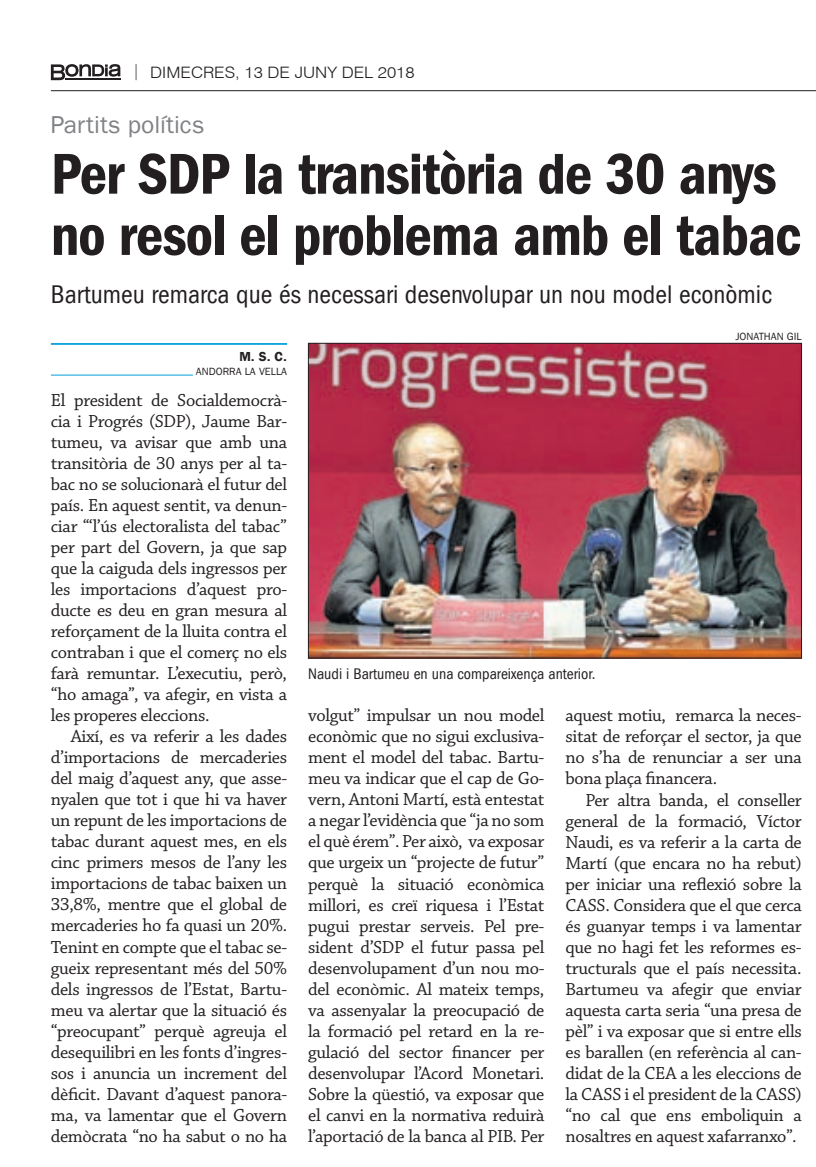
<style>
.page{position:relative;width:816px;height:1167px;background:#fff}
.page>*{position:absolute;margin:0;border:0;box-sizing:border-box;transform-origin:0 0}
.t1{font:600 condensed 59.5px/61.2px "Franklin Gothic LT";letter-spacing:-.015em;color:#231f20}
.t2{font:condensed 26.25px "Franklin Gothic LT";color:#231f20}
.t3{font:24.5px "Franklin Gothic LT";color:#808285}
.t4{font:18.38px/21px "Chaparral Pro";letter-spacing:-.02em;color:#231f20;text-align:justify}
.t5{font:condensed 15.75px "Franklin Gothic LT";color:#231f20}
.t6{font:300 15.75px "Swiss 721 BT";color:#231f20;scale:1.1 1}
.t7{font:600 13.12px "Franklin Gothic LT";color:#231f20}
.t8{font:10.5px "Franklin Gothic LT";color:#231f20}
</style>
<div class="page">
<hr style="left:51px;top:90px;width:765px;height:1px;background:#231f20">
<svg style="left:135px;top:64px;width:2px;height:16px"></svg>
<svg style="left:51px;top:64px;width:69px;height:16px"></svg>
<img style="left:310px;top:345px;width:489px;height:311px">
<div style="left:308px;top:343px;width:493px;height:315px;border:1px solid #231f20"></div>
<hr style="left:51px;top:343px;width:236px;height:2px;background:#009fda">
<hr style="left:51px;top:374px;width:142px;height:1px;background:#009fda">
<p class="t6" style="left:150px;top:63px;width:242px">DIMECRES, 13 DE JUNY DEL 2018</p>
<h3 class="t3" style="left:51px;top:110px;width:155px">PARTITS POLÍTICS</h3>
<h1 class="t1" style="left:51px;top:143px;width:752px">Per SDP la transitòria de 30 anys no resol el problema amb el tabac</h1>
<h2 class="t2" style="left:51px;top:279px;width:722px">Bartumeu remarca que és necessari desenvolupar un nou model econòmic</h2>
<p class="t7" style="left:239px;top:348px;width:49px">M. S. C.</p>
<p class="t8" style="left:196px;top:365px;width:93px">ANDORRA LA VELLA</p>
<p class="t4" style="left:51px;top:390px;width:238px">El president de Socialdemocrà&shy;cia i Progrés (SDP), Jaume Bar&shy;tumeu, va avisar que amb una transitòria de 30 anys per al ta&shy;bac no se solucionarà el futur del país. En aquest sentit, va denun&shy;ciar “‘l’ús electoralista del tabac” per part del Govern, ja que sap que la caiguda dels ingressos per les importacions d’aquest pro&shy;ducte es deu en gran mesura al reforçament de la lluita contra el contraban i que el comerç no els farà remuntar. L’executiu, però, “ho amaga”, va afegir, en vista a les properes eleccions.</p>
<p class="t4" style="left:51px;top:726px;width:238px;text-indent:20px">Així, es va referir a les dades d’importacions de mercaderies del maig d’aquest any, que asse&shy;nyalen que tot i que hi va haver un repunt de les importacions de tabac durant aquest mes, en els cinc primers mesos de l’any les importacions de tabac baixen un 33,8%, mentre que el global de mercaderies ho fa quasi un 20%.<br>Tenint en compte que el tabac se&shy;gueix representant més del 50% dels ingressos de l’Estat, Bartu&shy;meu va alertar que la situació és “preocupant” perquè agreuja el desequilibri en les fonts d’ingres&shy;sos i anuncia un increment del dèficit. Davant d’aquest panora&shy;ma, va lamentar que el Govern demòcrata “no ha sabut o no ha</p>
<p class="t5" style="left:308px;top:665px;width:289px">Naudi i Bartumeu en una compareixença anterior.</p>
<p class="t8" style="left:735px;top:330px;width:68px">JONATHAN GIL</p>
<p class="t4" style="left:308px;top:705px;width:238px">volgut” impulsar un nou model econòmic que no sigui exclusiva&shy;ment el model del tabac. Bartu&shy;meu va indicar que el cap de Go&shy;vern, Antoni Martí, està entestat a negar l’evidència que “ja no som el què érem”. Per això, va exposar que urgeix un “projecte de futur” perquè la situació econòmica millori, es creï riquesa i l’Estat pugui prestar serveis. Pel pre&shy;sident d’SDP el futur passa pel desenvolupament d’un nou mo&shy;del econòmic. Al mateix temps, va assenyalar la preocupació de la formació pel retard en la re&shy;gulació del sector financer per desenvolupar l’Acord Monetari.<br>Sobre la qüestió, va exposar que el canvi en la normativa reduirà l’aportació de la banca al PIB. Per</p>
<p class="t4" style="left:565px;top:705px;width:238px">aquest motiu, remarca la neces&shy;sitat de reforçar el sector, ja que no s’ha de renunciar a ser una bona plaça financera.</p>
<p class="t4" style="left:565px;top:789px;width:238px;text-indent:20px">Per altra banda, el conseller general de la formació, Víctor Naudi, es va referir a la carta de Martí (que encara no ha rebut) per iniciar una reflexió sobre la CASS. Considera que el que cerca és guanyar temps i va lamentar que no hagi fet les reformes es&shy;tructurals que el país necessita.<br>Bartumeu va afegir que enviar aquesta carta seria “una presa de pèl” i va exposar que si entre ells es barallen (en referència al can&shy;didat de la CEA a les eleccions de la CASS i el president de la CASS) “no cal que ens emboliquin a nosaltres en aquest xafarranxo”.</p>
</div>
